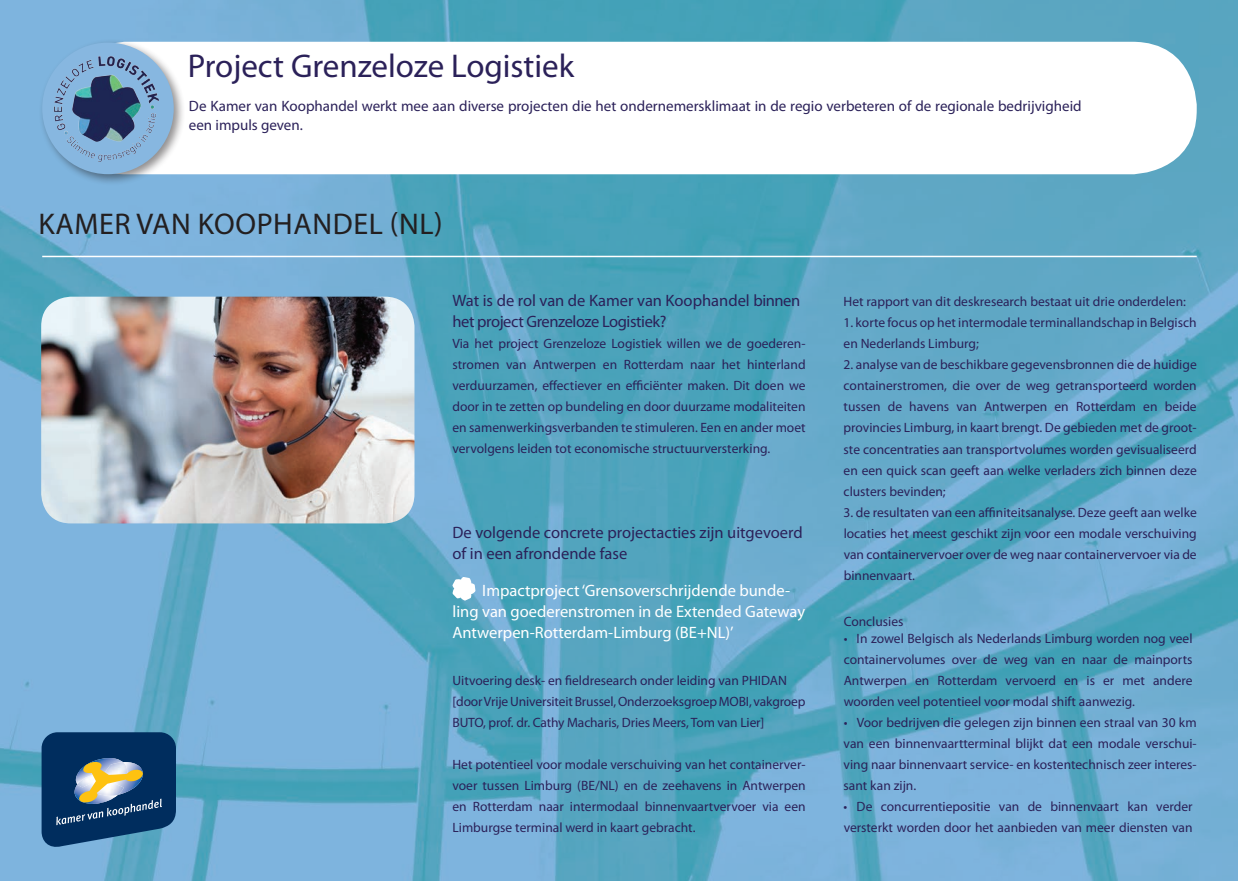
<style>
.page{position:relative;width:1238px;height:881px;background:#fff}
.page>*{position:absolute;margin:0;border:0;box-sizing:border-box;transform-origin:0 0}
.t1{font:33px "Myriad Pro";color:#2b2159}
.t2{font:30px "Myriad Pro";letter-spacing:.02em;color:#231f20}
.t3{font:16.5px/21px "Myriad Pro";color:#fff}
.t4{font:16.5px/21px "Myriad Pro";letter-spacing:-.025em;color:#2b2159}
.t5{font:16.5px/21px "Myriad Pro";color:#2b2159}
.t6{font:15px/19.5px "Myriad Pro";color:#2b2159}
.t7{font:13.5px/21px "Myriad Pro";color:#2b2159;text-align:justify}
</style>
<div class="page">
<img style="left:0;top:0;width:1237px;height:880px">
<div style="left:62px;top:42px;width:1134px;height:132px;background:#fff;border-radius:64px"></div>
<img style="left:41px;top:296px;width:373px;height:227px">
<hr style="left:42px;top:255px;width:1154px;height:2px;background:#fff">
<svg style="left:452px;top:576px;width:23px;height:24px"></svg>
<div style="left:38px;top:39px;width:148px;height:148px;background:#231f20;opacity:.5"></div>
<div style="left:42px;top:43px;width:132px;height:131px;background:#87b7e0;border-radius:50%"></div>
<img style="left:53px;top:55px;width:106px;height:107px">
<svg style="left:41px;top:732px;width:135px;height:117px;background:#315778"></svg>
<h1 class="t1" style="left:188px;top:45px;width:388px">Project Grenzeloze Logistiek</h1>
<p class="t6" style="left:189px;top:96px;width:894px">De Kamer van Koophandel werkt mee aan diverse projecten die het ondernemersklimaat in de regio verbeteren of de regionale bedrijvigheid een impuls geven.</p>
<h2 class="t2" style="left:38px;top:205px;width:196px">Kam er va n Koopha</h2>
<h2 class="t2" style="left:312px;top:205px;width:132px">ndel (NL)</h2>
<p class="t4" style="left:452px;top:290px;width:349px;text-indent:-17px">Wat is de rol van de Kamer van Koophandel binnen het project Grenzeloze Logistiek?</p>
<p class="t7" style="left:452px;top:333px;width:354px">Via het project Grenzeloze Logistiek willen we de goederen&shy;stromen van Antwerpen en Rotterdam naar het hinterland verduurzamen, effectiever en efficiënter maken. Dit doen we door in te zetten op bundeling en door duurzame modaliteiten en samenwerkingsverbanden te stimuleren. Een en ander moet vervolgens leiden tot economische structuurversterking.</p>
<p class="t5" style="left:452px;top:521px;width:352px">De volgende concrete projectacties zijn uitgevoerd of in een afrondende fase</p>
<p class="t3" style="left:452px;top:579px;width:354px;text-indent:30px">Impactproject ‘Grensoverschrijdende bunde&shy;ling van goederenstromen in de Extended Gateway<br>Antwerpen-Rotterdam-Limburg (BE+NL)’</p>
<p class="t7" style="left:452px;top:669px;width:354px;text-align:left">Uitvoering desk- en fieldresearch onder leiding van PHIDAN [door Vrije Universiteit Brussel, Onderzoeksgroep MOBI, vakgroep<br>BUTO, prof. dr. Cathy Macharis, Dries Meers, Tom van Lier]</p>
<p class="t7" style="left:452px;top:753px;width:354px">Het potentieel voor modale verschuiving van het containerver&shy;voer tussen Limburg (BE/NL) en de zeehavens in Antwerpen en Rotterdam naar intermodaal binnenvaartvervoer via een Limburgse terminal werd in kaart gebracht.</p>
<p class="t7" style="left:843px;top:291px;width:344px">Het rapport van dit deskresearch bestaat uit drie onderdelen:</p>
<p class="t7" style="left:843px;top:312px;width:354px">1. korte focus op het intermodale terminallandschap in Belgisch en Nederlands Limburg;</p>
<p class="t7" style="left:843px;top:354px;width:354px">2. analyse van de beschikbare gegevensbronnen die de huidige containerstromen, die over de weg getransporteerd worden tussen de havens van Antwerpen en Rotterdam en beide provincies Limburg, in kaart brengt. De gebieden met de groot&shy;ste concentraties aan transportvolumes worden gevisualiseerd en een quick scan geeft aan welke verladers zich binnen deze clusters bevinden;</p>
<p class="t7" style="left:843px;top:501px;width:354px">3. de resultaten van een affiniteitsanalyse. Deze geeft aan welke locaties het meest geschikt zijn voor een modale verschuiving van containervervoer over de weg naar containervervoer via de binnenvaart.</p>
<p class="t7" style="left:843px;top:610px;width:61px">Conclusies</p>
<p class="t7" style="left:843px;top:627px;width:350px">• In zowel Belgisch als Nederlands Limburg worden nog veel containervolumes over de weg van en naar de mainports Antwerpen en Rotterdam vervoerd en is er met andere woorden veel potentieel voor modal shift aanwezig.</p>
<p class="t7" style="left:843px;top:711px;width:354px">• Voor bedrijven die gelegen zijn binnen een straal van 30 km van een binnenvaartterminal blijkt dat een modale verschui&shy;ving naar binnenvaart service- en kostentechnisch zeer interes&shy;sant kan zijn.</p>
<p class="t7" style="left:843px;top:795px;width:350px">• De concurrentiepositie van de binnenvaart kan verder versterkt worden door het aanbieden van meer diensten van</p>
</div>
